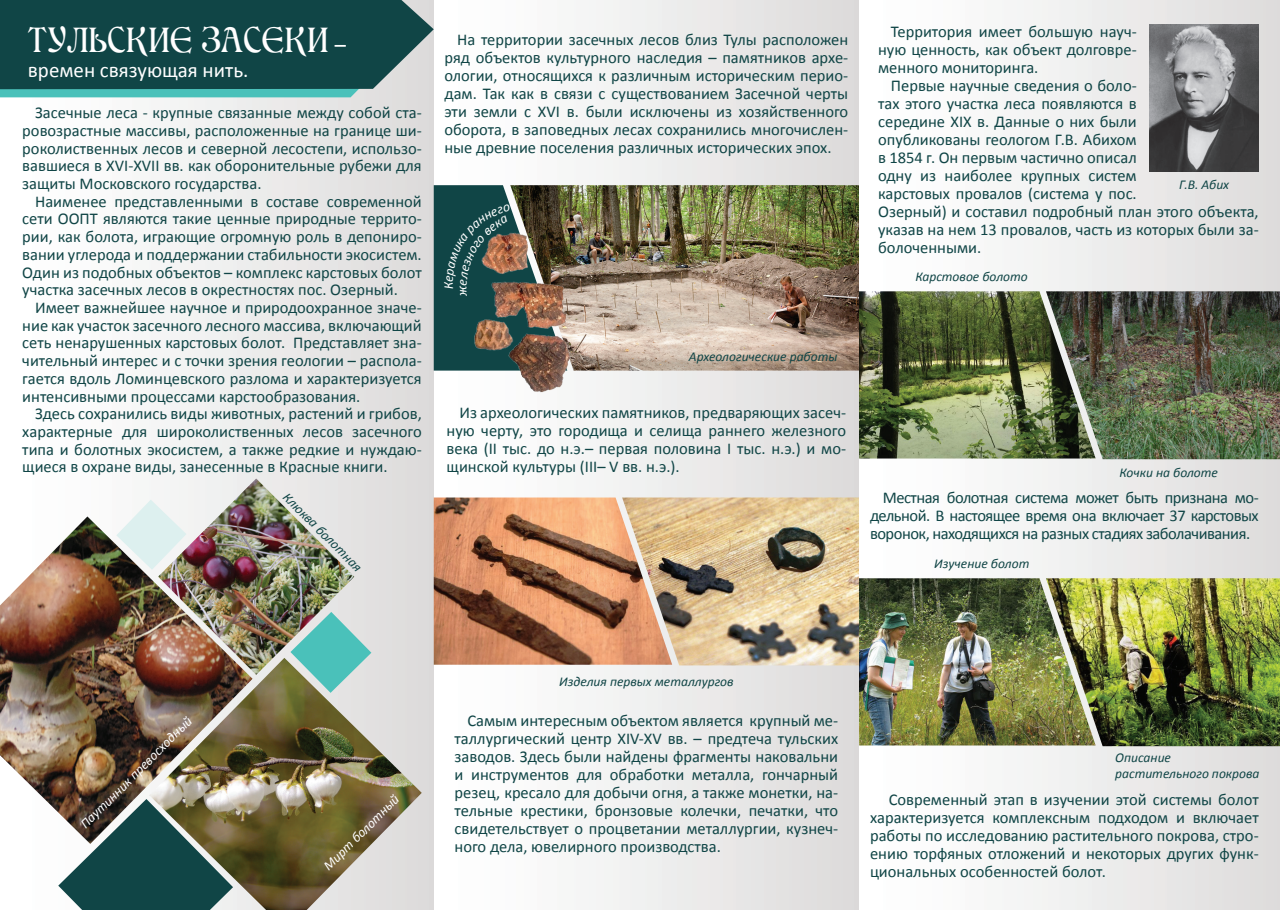
<style>
.page{position:relative;width:1280px;height:910px;background:#fff}
.page>*{position:absolute;margin:0;border:0;box-sizing:border-box;transform-origin:0 0}
.t1{font:25.5px "Medieval";color:#fff}
.t2{font:21px "Calibri";color:#fff}
.t3{font:16.5px/18px "Calibri";color:#104546;text-align:justify}
.t4{font:italic 13.5px/16.2px "Calibri";color:#104546}
.t5{font:italic 13.5px "Calibri";color:#fff}
.s1{font-family:"Calibri";font-size:22.5px}
</style>
<div class="page">
<div style="left:434px;top:0;width:425px;height:910px;background:linear-gradient(to right,#fff,#dddbdb)"></div>
<div style="left:9px;top:0;width:425px;height:910px;background:linear-gradient(to right,#fff,#dddbdb)"></div>
<div style="left:859px;top:0;width:421px;height:910px;background:linear-gradient(to right,#fff,#dedcdc)"></div>
<svg style="left:0;top:0;width:434px;height:97px;background:#225758"></svg>
<img style="left:0;top:516px;width:158px;height:328px">
<img style="left:149px;top:658px;width:273px;height:252px">
<img style="left:158px;top:478px;width:196px;height:197px">
<svg style="left:290px;top:612px;width:81px;height:81px;background:#88c1b8"></svg>
<svg style="left:58px;top:799px;width:175px;height:111px;background:#4b6660"></svg>
<svg style="left:116px;top:500px;width:70px;height:70px"></svg>
<img style="left:672px;top:497px;width:187px;height:168px">
<img style="left:1046px;top:291px;width:234px;height:168px">
<img style="left:1046px;top:578px;width:234px;height:168px">
<img style="left:434px;top:497px;width:238px;height:168px">
<img style="left:859px;top:291px;width:237px;height:167px">
<img style="left:859px;top:578px;width:237px;height:167px">
<img style="left:567px;top:185px;width:292px;height:186px">
<img style="left:501px;top:332px;width:72px;height:60px">
<img style="left:567px;top:281px;width:6px;height:48px">
<img style="left:1149px;top:25px;width:110px;height:147px">
<img style="left:434px;top:185px;width:133px;height:186px">
<h1 class="t1" style="left:28px;top:21px;width:320px">Тульские засеки <span class="s1">–</span></h1>
<p class="t2" style="left:28px;top:57px;width:222px">времен связующая нить.</p>
<p class="t3" style="left:22px;top:104px;width:401px;text-indent:13px">Засечные леса - крупные связанные между собой ста&shy;ровозрастные массивы, расположенные на границе ши&shy;роколиственных лесов и северной лесостепи, использо&shy;вавшиеся в XVI-XVII вв. как оборонительные рубежи для защиты Московского государства.</p>
<p class="t3" style="left:22px;top:193px;width:401px;text-indent:13px">Наименее представленными в составе современной сети ООПТ являются такие ценные природные террито&shy;рии, как болота, играющие огромную роль в депониро&shy;вании углерода и поддержании стабильности экосистем.<br>Один из подобных объектов – комплекс карстовых болот участка засечных лесов в окрестностях пос. Озерный.</p>
<p class="t3" style="left:22px;top:299px;width:401px;text-indent:13px">Имеет важнейшее научное и природоохранное значе&shy;ние как участок засечного лесного массива, включающий сеть ненарушенных карстовых болот. Представляет зна&shy;чительный интерес и с точки зрения геологии – распола&shy;гается вдоль Ломинцевского разлома и характеризуется интенсивными процессами карстообразования.</p>
<p class="t3" style="left:22px;top:405px;width:401px;text-indent:13px">Здесь сохранились виды животных, растений и грибов, характерные для широколиственных лесов засечного типа и болотных экосистем, а также редкие и нуждаю&shy;щиеся в охране виды, занесенные в Красные книги.</p>
<p class="t4" style="left:291px;top:488px;width:107px;rotate:45deg">Клюква болотная</p>
<p class="t3" style="left:444px;top:30px;width:405px;text-indent:13px">На территории засечных лесов близ Тулы расположен ряд объектов культурного наследия – памятников архе&shy;ологии, относящихся к различным историческим перио&shy;дам. Так как в связи с существованием Засечной черты эти земли с XVI в. были исключены из хозяйственного оборота, в заповедных лесах сохранились многочислен&shy;ные древние поселения различных исторических эпох.</p>
<p class="t3" style="left:878px;top:23px;width:260px;text-indent:13px">Территория имеет большую науч&shy;ную ценность, как объект долговре&shy;менного мониторинга.</p>
<p class="t3" style="left:878px;top:77px;width:382px;text-align:left;text-indent:13px">Первые научные сведения о боло-<br>тах этого участка леса появляются в<br>середине XIX в. Данные о них были<br>опубликованы геологом Г.В. Абихом<br>в 1854 г. Он первым частично описал<br>одну из наиболее крупных систем<br>карстовых провалов (система у пос.<br>Озерный) и составил подробный план этого объекта, указав на нем 13 провалов, часть из которых были за&shy;болоченными.</p>
<p class="t4" style="left:1179px;top:176px;width:51px">Г.В. Абих</p>
<p class="t4" style="left:915px;top:268px;width:114px">Карстовое болото</p>
<p class="t4" style="left:689px;top:348px;width:150px">Археологические работы</p>
<p class="t3" style="left:447px;top:403px;width:401px;text-indent:13px">Из археологических памятников, предваряющих засеч&shy;ную черту, это городища и селища раннего железного века (II тыс. до н.э.– первая половина I тыс. н.э.) и мо&shy;щинской культуры (III– V вв. н.э.).</p>
<p class="t4" style="left:1119px;top:464px;width:100px">Кочки на болоте</p>
<p class="t3" style="left:870px;top:488px;width:390px;text-indent:13px">Местная болотная система может быть признана мо&shy;дельной. В настоящее время она включает 37 карстовых воронок, находящихся на разных стадиях заболачивания.</p>
<p class="t4" style="left:934px;top:555px;width:97px">Изучение болот</p>
<p class="t5" style="left:76px;top:819px;width:153px;rotate:-45deg">Паутинник превосходный</p>
<p class="t5" style="left:319px;top:861px;width:102px;rotate:-45deg">Мирт болотный</p>
<p class="t4" style="left:559px;top:673px;width:176px">Изделия первых металлургов</p>
<p class="t3" style="left:455px;top:711px;width:385px;text-indent:13px">Самым интересным объектом является крупный ме&shy;таллургический центр XIV-XV вв. – предтеча тульских заводов. Здесь были найдены фрагменты наковальни и инструментов для обработки металла, гончарный резец, кресало для добычи огня, а также монетки, на&shy;тельные крестики, бронзовые колечки, печатки, что свидетельствует о процветании металлургии, кузнеч&shy;ного дела, ювелирного производства.</p>
<p class="t4" style="left:1115px;top:749px;width:146px">Описание растительного покрова</p>
<p class="t3" style="left:870px;top:791px;width:390px;text-indent:19px">Современный этап в изучении этой системы болот характеризуется комплексным подходом и включает работы по исследованию растительного покрова, стро&shy;ению торфяных отложений и некоторых других функ&shy;циональных особенностей болот.</p>
</div>
